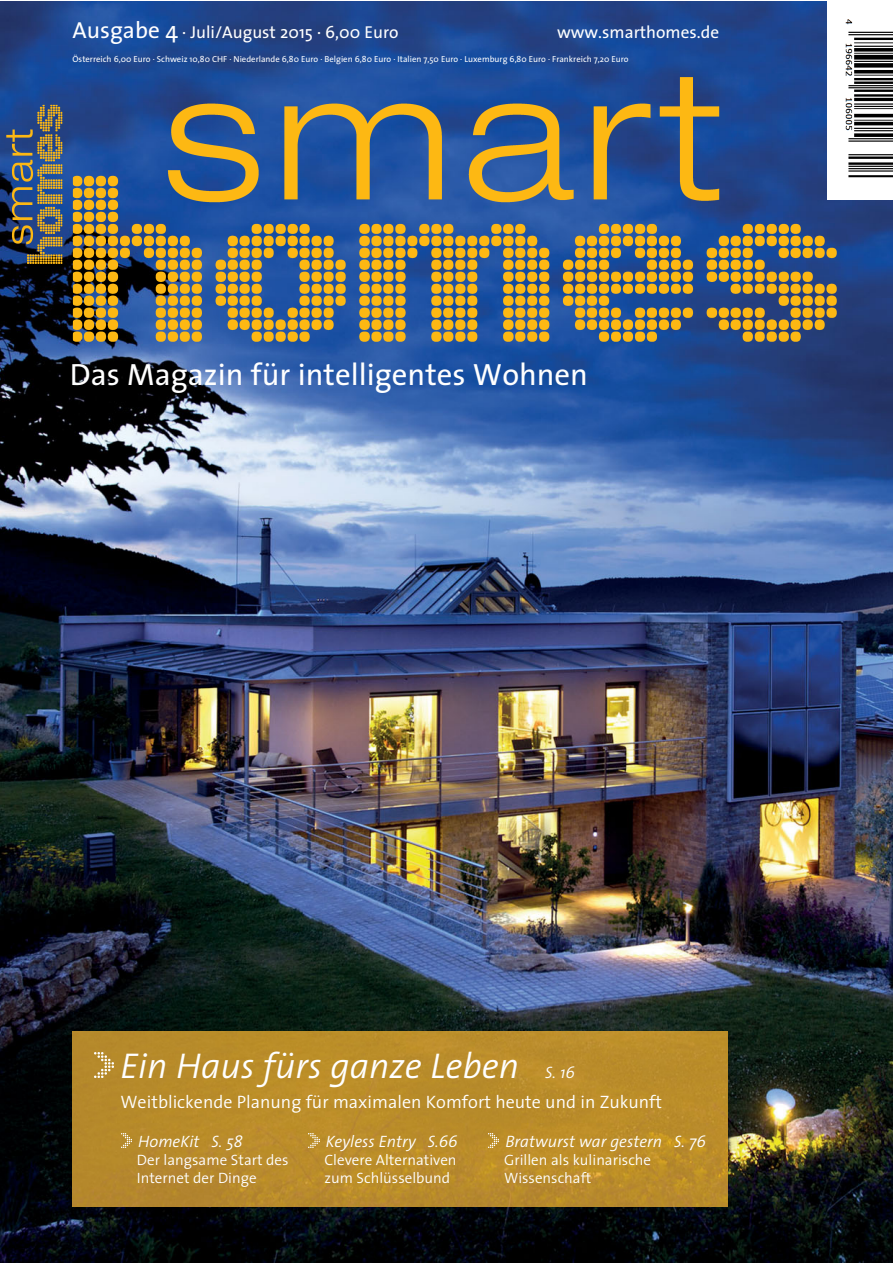
<style>
.page{position:relative;width:893px;height:1263px;background:#fff}
.page>*{position:absolute;margin:0;border:0;box-sizing:border-box;transform-origin:0 0}
.t1{font:italic 300 36px "The Sans";color:#fff}
.t2{font:30.9px "The Sans";color:#fff}
.t3{font:300 18px "The Sans";color:#fff}
.t4{font:17.25px "The Sans";color:#fff}
.t5{font:italic 300 16.5px "The Sans";color:#fff}
.t6{font:300 15px/18px "The Sans";color:#fff}
.t7{font:8.7px "The Sans";color:#fff}
.s1{font-size:23.25px}
.s2{font-size:16.5px}
</style>
<div class="page">
<img style="left:0;top:1px;width:892px;height:1262px">
<img style="left:158px;top:76px;width:584px;height:80px">
<img style="left:73px;top:156px;width:764px;height:187px">
<img style="left:7px;top:125px;width:16px;height:121px">
<img style="left:23px;top:105px;width:39px;height:159px">
<div style="left:827px;top:1px;width:65px;height:199px;background:#fff"></div>
<img style="left:845px;top:19px;width:47px;height:159px">
<div style="left:72px;top:1031px;width:655px;height:175px;background:#ba8c2a"></div>
<img style="left:94px;top:1052px;width:19px;height:26px">
<img style="left:121px;top:1133px;width:11px;height:14px">
<img style="left:309px;top:1133px;width:10px;height:14px">
<img style="left:489px;top:1133px;width:10px;height:14px">
<h3 class="t4" style="left:72px;top:17px;width:328px"><span class="s1">Ausgabe 4</span> · Juli/August 2015 · 6,00 Euro</h3>
<h3 class="t4" style="left:557px;top:17px;width:163px">www.smarthomes.de</h3>
<p class="t7" style="left:72px;top:51px;width:558px">Österreich 6,00 Euro · Schweiz 10,80 CHF · Niederlande 6,80 Euro · Belgien 6,80 Euro · Italien 7,50 Euro · Luxemburg 6,80 Euro · Frankreich 7,20 Euro</p>
<h2 class="t2" style="left:70px;top:349px;width:520px">Das Magazin für intelligentes Wohnen</h2>
<h1 class="t1" style="left:120px;top:1036px;width:456px">Ein Haus fürs ganze Leben <span class="s2">S. 16</span></h1>
<h3 class="t3" style="left:120px;top:1087px;width:543px">Weitblickende Planung für maximalen Komfort heute und in Zukunft</h3>
<h3 class="t5" style="left:138px;top:1128px;width:106px">HomeKit S. 58</h3>
<h3 class="t6" style="left:137px;top:1151px;width:153px">Der langsame Start des<br>Internet der Dinge</h3>
<h3 class="t5" style="left:326px;top:1128px;width:134px">Keyless Entry S.66</h3>
<h3 class="t6" style="left:324px;top:1151px;width:134px">Clevere Alternativen zum Schlüsselbund</h3>
<h3 class="t5" style="left:505px;top:1128px;width:202px">Bratwurst war gestern S. 76</h3>
<h3 class="t6" style="left:504px;top:1151px;width:149px">Grillen als kulinarische<br>Wissenschaft</h3>
</div>
